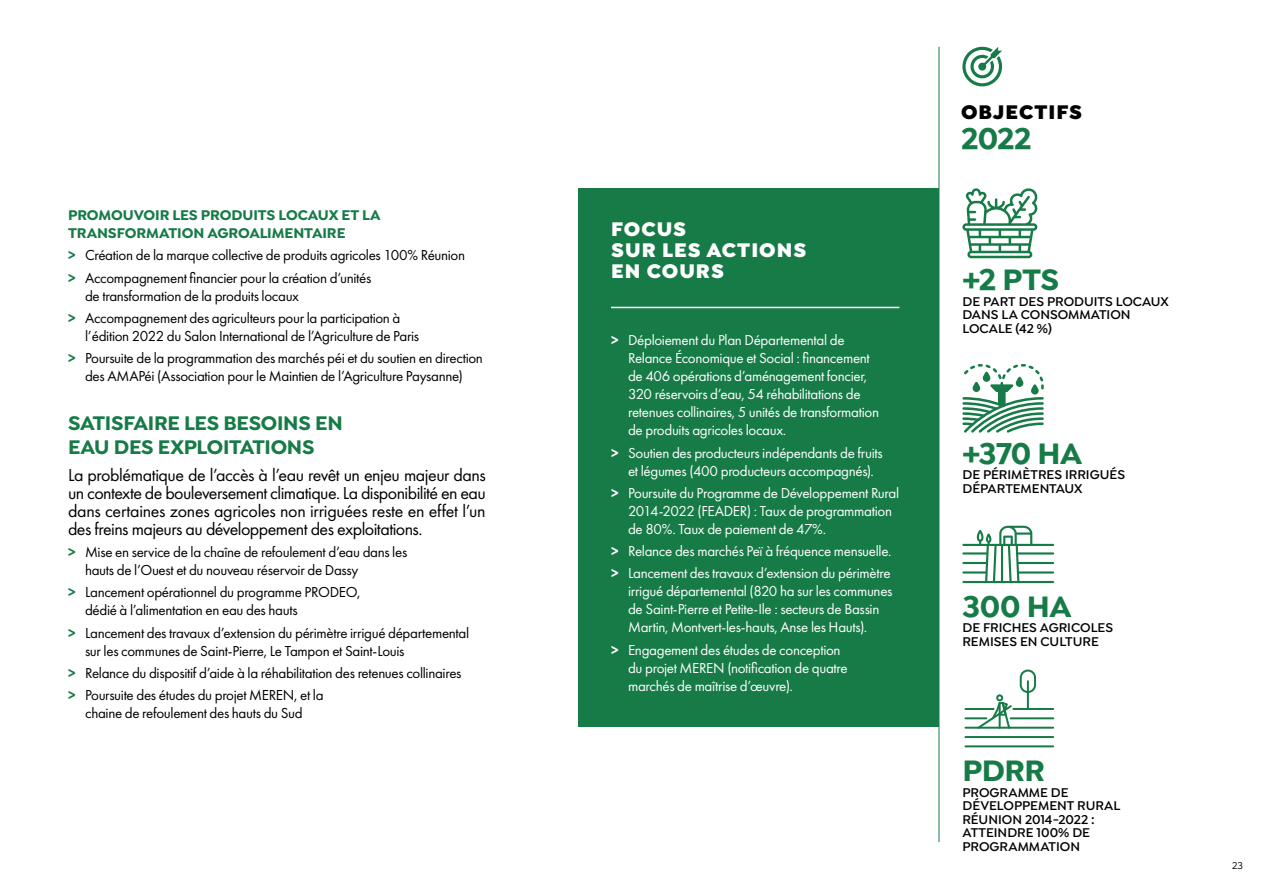
<style>
.page{position:relative;width:1263px;height:893px;background:#fff}
.page>*{position:absolute;margin:0;border:0;box-sizing:border-box;transform-origin:0 0}
.t1{font:700 31.5px "Isidora Sans";letter-spacing:-.015em;color:#167b47}
.t2{font:700 21px/24px "Isidora Sans";letter-spacing:-.015em;color:#167b47}
.t3{font:900 21px/21px "Isidora Sans";letter-spacing:.05em;color:#fff}
.t4{font:900 21px "Isidora Sans";letter-spacing:.05em;color:#000}
.t5{font:18px/18px "Futura PT";letter-spacing:-.03em;color:#000;text-align:justify}
.t6{font:15px/22.2px "Futura PT";letter-spacing:-.02em;color:#000}
.t7{font:15px/18px "Futura PT";letter-spacing:-.02em;color:#fff}
.t8{font:700 15px/18px "Isidora Sans";letter-spacing:-.005em;color:#167b47}
.t9{font:600 13.5px/13.5px "Isidora Sans";color:#000}
.t10{font:500 10.5px "Isidora Sans";color:#000}
.s1{font-weight:800;color:#167b47}
.s2{font-weight:800}
</style>
<div class="page">
<hr style="left:939px;top:47px;width:1px;height:795px;background:#167b47">
<div style="left:578px;top:189px;width:361px;height:538px;background:#167b47"></div>
<hr style="left:611px;top:307px;width:288px;height:1px;background:#fff">
<svg style="left:962px;top:47px;width:40px;height:39px"></svg>
<svg style="left:962px;top:364px;width:82px;height:69px"></svg>
<svg style="left:962px;top:188px;width:76px;height:70px"></svg>
<svg style="left:962px;top:526px;width:92px;height:57px"></svg>
<hr style="left:964px;top:708px;width:30px;height:2px;background:#167b47">
<hr style="left:964px;top:717px;width:23px;height:2px;background:#167b47">
<hr style="left:964px;top:727px;width:90px;height:2px;background:#167b47">
<hr style="left:1010px;top:717px;width:44px;height:2px;background:#167b47">
<hr style="left:1012px;top:708px;width:42px;height:2px;background:#167b47">
<hr style="left:964px;top:736px;width:90px;height:2px;background:#167b47">
<hr style="left:964px;top:745px;width:90px;height:2px;background:#167b47">
<svg style="left:1020px;top:670px;width:16px;height:23px"></svg>
<hr style="left:1027px;top:680px;width:2px;height:30px;background:#167b47">
<svg style="left:977px;top:694px;width:35px;height:35px"></svg>
<p class="t8" style="left:68px;top:206px;width:314px">PROMOUVOIR LES PRODUITS LOCAUX ET LA<br>TRANSFORMATION AGROALIMENTAIRE</p>
<p class="t6" style="left:68px;top:244px;width:399px"><span class="s1">&gt;</span> Création de la marque collective de produits agricoles 100% Réunion <span class="s1">&gt;</span> Accompagnement financier pour la création d’unités</p>
<p class="t6" style="left:68px;top:284px;width:334px;text-indent:17px">de transformation de la produits locaux<br><span class="s1">&gt;</span> Accompagnement des agriculteurs pour la participation à</p>
<p class="t6" style="left:68px;top:325px;width:416px;text-indent:17px">l’édition 2022 du Salon International de l’Agriculture de Paris<br><span class="s1">&gt;</span> Poursuite de la programmation des marchés péi et du soutien en direction</p>
<p class="t6" style="left:85px;top:365px;width:379px">des AMAPéi (Association pour le Maintien de l’Agriculture Paysanne)</p>
<h2 class="t2" style="left:68px;top:411px;width:276px">SATISFAIRE LES BESOINS EN<br>EAU DES EXPLOITATIONS</h2>
<p class="t5" style="left:68px;top:466px;width:419px">La problématique de l’accès à l’eau revêt un enjeu majeur dans un contexte de bouleversement climatique. La disponibilité en eau dans certaines zones agricoles non irriguées reste en effet l’un des freins majeurs au développement des exploitations.</p>
<p class="t6" style="left:85px;top:543px;width:324px;line-height:18px;text-indent:-17px"><span class="s1">&gt;</span> Mise en service de la chaîne de refoulement d’eau dans les hauts de l’Ouest et du nouveau réservoir de Dassy</p>
<p class="t6" style="left:85px;top:583px;width:277px;line-height:18px;text-indent:-17px"><span class="s1">&gt;</span> Lancement opérationnel du programme PRODEO, dédié à l’alimentation en eau des hauts</p>
<p class="t6" style="left:85px;top:624px;width:386px;line-height:18px;text-indent:-17px"><span class="s1">&gt;</span> Lancement des travaux d’extension du périmètre irrigué départemental sur les communes de Saint-Pierre, Le Tampon et Saint-Louis</p>
<p class="t6" style="left:68px;top:662px;width:395px"><span class="s1">&gt;</span> Relance du dispositif d’aide à la réhabilitation des retenues collinaires <span class="s1">&gt;</span> Poursuite des études du projet MEREN, et la</p>
<p class="t6" style="left:85px;top:702px;width:219px">chaine de refoulement des hauts du Sud</p>
<h2 class="t3" style="left:611px;top:218px;width:197px">FOCUS<br>SUR LES ACTIONS<br>EN COURS</h2>
<p class="t7" style="left:628px;top:331px;width:253px;text-indent:-17px"><span class="s2">&gt;</span> Déploiement du Plan Départemental de Relance Économique et Social : financement de 406 opérations d’aménagement foncier, 320 réservoirs d’eau, 54 réhabilitations de retenues collinaires, 5 unités de transformation de produits agricoles locaux.</p>
<p class="t7" style="left:611px;top:444px;width:273px;text-align:center"><span class="s2">&gt;</span> Soutien des producteurs indépendants de fruits et légumes (400 producteurs accompagnés).</p>
<p class="t7" style="left:628px;top:484px;width:273px;text-indent:-17px"><span class="s2">&gt;</span> Poursuite du Programme de Développement Rural<br>2014-2022 (FEADER) : Taux de programmation de 80%. Taux de paiement de 47%.</p>
<p class="t7" style="left:611px;top:540px;width:282px;line-height:22.2px"><span class="s2">&gt;</span> Relance des marchés Peï à fréquence mensuelle. <span class="s2">&gt;</span> Lancement des travaux d’extension du périmètre</p>
<p class="t7" style="left:628px;top:582px;width:266px">irrigué départemental (820 ha sur les communes de Saint-Pierre et Petite-Ile : secteurs de Bassin<br>Martin, Montvert-les-hauts, Anse les Hauts).</p>
<p class="t7" style="left:628px;top:641px;width:221px;text-indent:-17px"><span class="s2">&gt;</span> Engagement des études de conception du projet MEREN (notification de quatre marchés de maîtrise d’œuvre).</p>
<h2 class="t4" style="left:961px;top:99px;width:123px">OBJECTIFS</h2>
<h1 class="t1" style="left:961px;top:119px;width:72px">2022</h1>
<h1 class="t1" style="left:962px;top:260px;width:98px">+2 PTS</h1>
<p class="t9" style="left:962px;top:294px;width:208px">DE PART DES PRODUITS LOCAUX<br>DANS LA CONSOMMATION<br>LOCALE (42 %)</p>
<h1 class="t1" style="left:962px;top:434px;width:121px">+370 HA</h1>
<p class="t9" style="left:962px;top:468px;width:164px">DE PÉRIMÈTRES IRRIGUÉS<br>DÉPARTEMENTAUX</p>
<h1 class="t1" style="left:962px;top:587px;width:110px">300 HA</h1>
<p class="t9" style="left:962px;top:621px;width:152px">DE FRICHES AGRICOLES<br>REMISES EN CULTURE</p>
<h1 class="t1" style="left:962px;top:751px;width:84px">PDRR</h1>
<p class="t9" style="left:962px;top:785px;width:159px">PROGRAMME DE<br>DÉVELOPPEMENT RURAL<br>RÉUNION 2014-2022 :<br>ATTEINDRE 100% DE<br>PROGRAMMATION</p>
<p class="t10" style="left:1232px;top:859px;width:12px">23</p>
</div>
